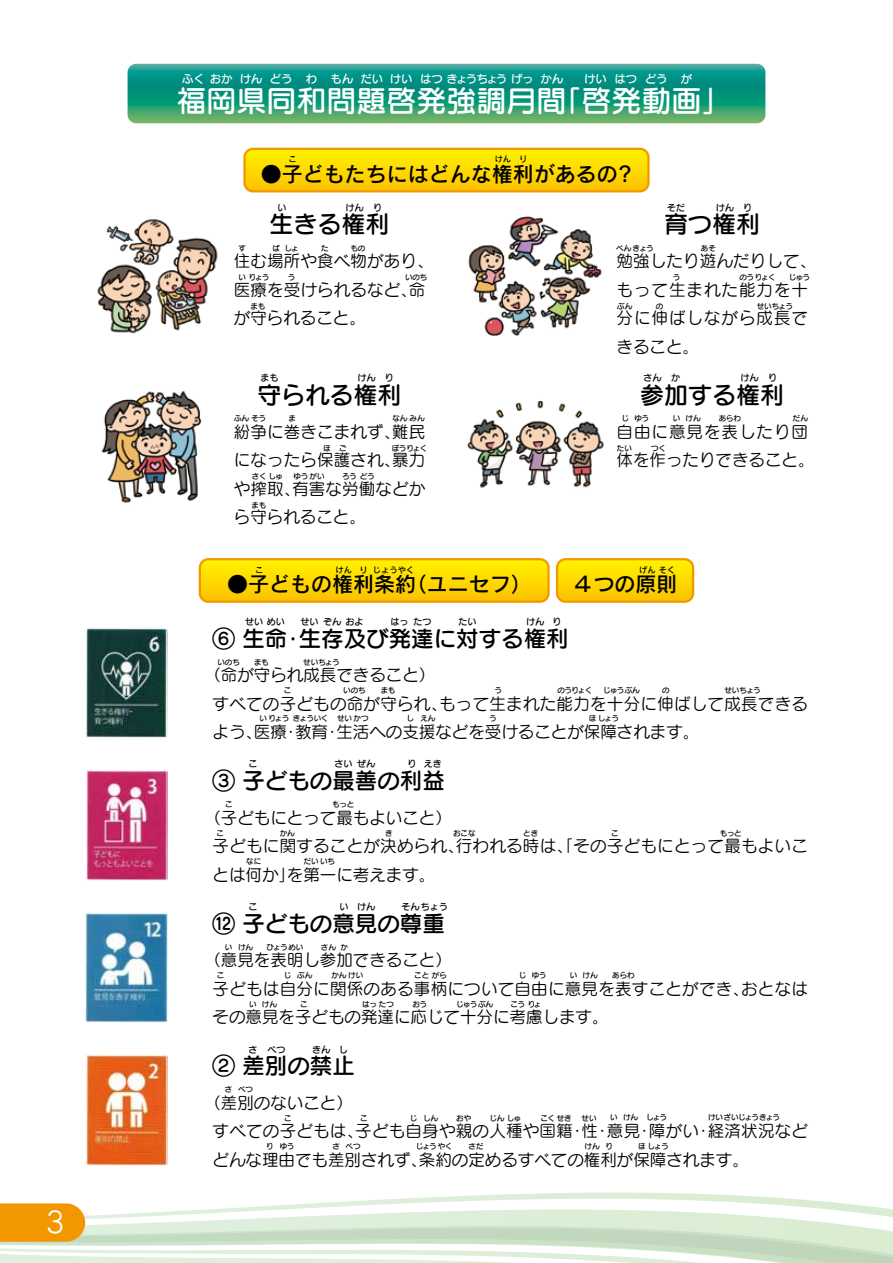
<style>
.page{position:relative;width:893px;height:1263px;background:#fff}
.page>*{position:absolute;margin:0;border:0;box-sizing:border-box;transform-origin:0 0}
.t1{font:30px "Seurat Pro DB";color:#fff}
.t2{font:28.5px "Seurat Pro M";color:#fff}
.t3{font:24px "Seurat Pro DB";color:#000}
.t4{font:22.5px "Seurat Pro DB";color:#000}
.t5{font:21px "Rodin Pro DB";color:#000}
.t6{font:16.5px/28.5px "Seurat Pro M";letter-spacing:.01em;color:#000}
.t7{font:16.5px/28.5px "Seurat Pro M";letter-spacing:.06em;color:#000}
.t8{font:16.5px/28.5px "Seurat Pro M";letter-spacing:.03em;color:#000}
.t9{font:11.25px "Seurat Pro DB";color:#fff}
.t10{font:9px "Seurat Pro DB";color:#000}
.t11{font:8.25px "Rodin Pro DB";color:#000}
.t12{font:7.5px "Seurat Pro DB";letter-spacing:-.01em;color:#000}
.t13{font:7.5px "Seurat Pro DB";letter-spacing:-.06em;color:#000}
</style>
<div class="page">
<svg style="left:0;top:1247px;width:893px;height:16px"></svg>
<svg style="left:0;top:1192px;width:893px;height:55px"></svg>
<img style="left:97px;top:219px;width:121px;height:115px">
<img style="left:468px;top:216px;width:134px;height:120px">
<img style="left:101px;top:391px;width:101px;height:112px">
<img style="left:468px;top:400px;width:136px;height:88px">
<img style="left:85px;top:627px;width:83px;height:111px">
<img style="left:85px;top:1054px;width:83px;height:111px">
<img style="left:86px;top:770px;width:81px;height:110px">
<img style="left:85px;top:912px;width:83px;height:110px">
<svg style="left:128px;top:64px;width:637px;height:59px;background:#1e9b7c"></svg>
<svg style="left:0;top:1203px;width:85px;height:39px;background:#f29c0e"></svg>
<svg style="left:246px;top:151px;width:401px;height:40px;background:#fed900"></svg>
<div style="left:243px;top:148px;width:407px;height:44px;border:2px solid #f39700;border-radius:9px"></div>
<svg style="left:200px;top:559px;width:347px;height:43px;background:#fed900"></svg>
<div style="left:199px;top:558px;width:351px;height:45px;border:2px solid #f39700;border-radius:9px"></div>
<svg style="left:559px;top:559px;width:134px;height:43px;background:#fdd900"></svg>
<div style="left:556px;top:558px;width:138px;height:45px;border:2px solid #f39700;border-radius:9px"></div>
<h2 class="t2" style="left:46px;top:1204px;width:20px">3</h2>
<p class="t9" style="left:182px;top:72px;width:382px">ふくおか けん どう わ もん だい けい はつきょうちょうげっ かん</p>
<p class="t9" style="left:584px;top:72px;width:109px">けい はつ どう が</p>
<h1 class="t1" style="left:176px;top:81px;width:556px">福岡県同和問題啓発強調月間「啓発動画」</h1>
<p class="t11" style="left:289px;top:154px;width:10px">こ</p>
<p class="t11" style="left:495px;top:154px;width:34px">けん り</p>
<p class="t5" style="left:261px;top:160px;width:373px">●子どもたちにはどんな権利があるの?</p>
<p class="t10" style="left:278px;top:201px;width:10px">い</p>
<p class="t10" style="left:346px;top:201px;width:38px">けん り</p>
<p class="t10" style="left:667px;top:201px;width:19px">そだ</p>
<p class="t10" style="left:716px;top:201px;width:38px">けん り</p>
<h3 class="t3" style="left:270px;top:208px;width:121px">生きる権利</h3>
<h3 class="t3" style="left:664px;top:208px;width:97px">育つ権利</h3>
<p class="t12" style="left:273px;top:243px;width:28px">ば しょ</p>
<p class="t12" style="left:321px;top:243px;width:9px">た</p>
<p class="t12" style="left:350px;top:243px;width:16px">もの</p>
<p class="t12" style="left:616px;top:243px;width:39px">べんきょう</p>
<p class="t12" style="left:701px;top:243px;width:16px">あそ</p>
<p class="t12" style="left:673px;top:272px;width:9px">う</p>
<p class="t12" style="left:617px;top:301px;width:16px">ぶん</p>
<p class="t12" style="left:656px;top:301px;width:9px">の</p>
<p class="t12" style="left:757px;top:301px;width:38px">せいちょう</p>
<p class="t12" style="left:238px;top:243px;width:9px">す</p>
<p class="t12" style="left:238px;top:272px;width:32px">いりょう</p>
<p class="t12" style="left:250px;top:301px;width:16px">まも</p>
<p class="t7" style="left:617px;top:246px;width:201px">勉強したり遊んだりして、もって生まれた能力を十分に伸ばしながら成長できること。</p>
<p class="t6" style="left:234px;top:246px;width:201px">住む場所や食べ物があり、医療を受けられるなど、命が守られること。</p>
<p class="t12" style="left:739px;top:272px;width:38px">のうりょく</p>
<p class="t12" style="left:789px;top:272px;width:23px">じゅう</p>
<p class="t12" style="left:288px;top:272px;width:9px">う</p>
<p class="t12" style="left:405px;top:272px;width:24px">いのち</p>
<p class="t10" style="left:260px;top:371px;width:19px">まも</p>
<p class="t10" style="left:357px;top:371px;width:38px">けん り</p>
<p class="t10" style="left:644px;top:371px;width:38px">さん か</p>
<p class="t10" style="left:741px;top:371px;width:38px">けん り</p>
<h3 class="t3" style="left:258px;top:379px;width:145px">守られる権利</h3>
<h3 class="t3" style="left:640px;top:379px;width:145px">参加する権利</h3>
<p class="t12" style="left:234px;top:414px;width:33px">ふんそう</p>
<p class="t12" style="left:289px;top:414px;width:9px">ま</p>
<p class="t12" style="left:621px;top:414px;width:29px">じ ゆう</p>
<p class="t12" style="left:673px;top:414px;width:29px">い けん</p>
<p class="t12" style="left:719px;top:414px;width:24px">あらわ</p>
<p class="t12" style="left:793px;top:414px;width:16px">だん</p>
<p class="t12" style="left:323px;top:443px;width:25px">ほ ご</p>
<p class="t12" style="left:252px;top:472px;width:32px">さくしゅ</p>
<p class="t12" style="left:252px;top:500px;width:16px">まも</p>
<p class="t12" style="left:392px;top:414px;width:34px">なんみん</p>
<p class="t6" style="left:234px;top:417px;width:193px;text-align:justify">紛争に巻きこまれず、難民になったら保護され、暴力や搾取、有害な労働などから守られること。</p>
<p class="t8" style="left:617px;top:417px;width:199px">自由に意見を表したり団体を作ったりできること。</p>
<p class="t12" style="left:392px;top:443px;width:37px">ぼうりょく</p>
<p class="t12" style="left:617px;top:443px;width:16px">たい</p>
<p class="t12" style="left:651px;top:443px;width:16px">つく</p>
<p class="t12" style="left:294px;top:472px;width:32px">ゆうがい</p>
<p class="t12" style="left:342px;top:472px;width:34px">ろうどう</p>
<p class="t11" style="left:255px;top:564px;width:10px">こ</p>
<p class="t11" style="left:335px;top:564px;width:80px">けん り じょうやく</p>
<p class="t5" style="left:227px;top:571px;width:306px">●子どもの権利条約（ユニセフ）</p>
<p class="t11" style="left:639px;top:564px;width:38px">げんそく</p>
<p class="t5" style="left:573px;top:571px;width:106px">４つの原則</p>
<p class="t10" style="left:245px;top:615px;width:41px">せいめい</p>
<p class="t10" style="left:300px;top:615px;width:64px">せいぞんおよ</p>
<p class="t10" style="left:390px;top:615px;width:42px">はったつ</p>
<p class="t10" style="left:458px;top:615px;width:19px">たい</p>
<p class="t10" style="left:526px;top:615px;width:37px">けん り</p>
<h3 class="t4" style="left:213px;top:624px;width:358px">⑥ 生命･生存及び発達に対する権利</h3>
<p class="t12" style="left:303px;top:657px;width:38px">せいちょう</p>
<p class="t12" style="left:254px;top:657px;width:16px">まも</p>
<p class="t12" style="left:218px;top:657px;width:24px">いのち</p>
<p class="t6" style="left:213px;top:660px;width:597px;text-indent:-8px">（命が守られ成長できること）<br>すべての子どもの命が守られ、もって生まれた能力を十分に伸ばして成長できるよう、医療･教育･生活への支援などを受けることが保障されます。</p>
<p class="t12" style="left:494px;top:686px;width:9px">う</p>
<p class="t12" style="left:557px;top:686px;width:36px">のうりょく</p>
<p class="t12" style="left:603px;top:686px;width:38px">じゅうぶん</p>
<p class="t12" style="left:662px;top:686px;width:9px">の</p>
<p class="t12" style="left:724px;top:686px;width:38px">せいちょう</p>
<p class="t12" style="left:381px;top:686px;width:16px">まも</p>
<p class="t12" style="left:284px;top:686px;width:9px">こ</p>
<p class="t12" style="left:343px;top:686px;width:24px">いのち</p>
<p class="t12" style="left:259px;top:714px;width:111px">いりょうきょういく せいかつ</p>
<p class="t12" style="left:406px;top:714px;width:31px">し えん</p>
<p class="t12" style="left:489px;top:714px;width:9px">う</p>
<p class="t12" style="left:589px;top:714px;width:31px">ほしょう</p>
<p class="t10" style="left:335px;top:758px;width:42px">さいぜん</p>
<p class="t10" style="left:407px;top:758px;width:36px">り えき</p>
<p class="t10" style="left:248px;top:758px;width:10px">こ</p>
<h3 class="t4" style="left:213px;top:766px;width:234px">③ 子どもの最善の利益</h3>
<p class="t12" style="left:332px;top:799px;width:23px">もっと</p>
<p class="t12" style="left:225px;top:799px;width:9px">こ</p>
<p class="t6" style="left:213px;top:803px;width:597px;text-indent:-8px">（子どもにとって最もよいこと）<br>子どもに関することが決められ、行われる時は、「その子どもにとって最もよいことは何か」を第一に考えます。</p>
<p class="t12" style="left:280px;top:828px;width:16px">かん</p>
<p class="t12" style="left:385px;top:828px;width:9px">き</p>
<p class="t12" style="left:453px;top:828px;width:24px">おこな</p>
<p class="t12" style="left:523px;top:828px;width:16px">とき</p>
<p class="t12" style="left:611px;top:828px;width:9px">こ</p>
<p class="t12" style="left:720px;top:828px;width:23px">もっと</p>
<p class="t12" style="left:216px;top:828px;width:9px">こ</p>
<p class="t12" style="left:246px;top:856px;width:16px">なに</p>
<p class="t12" style="left:304px;top:856px;width:33px">だいいち</p>
<p class="t10" style="left:339px;top:900px;width:37px">い けん</p>
<p class="t10" style="left:402px;top:900px;width:48px">そんちょう</p>
<p class="t10" style="left:248px;top:900px;width:10px">こ</p>
<h3 class="t4" style="left:213px;top:908px;width:234px">⑫ 子どもの意見の尊重</h3>
<p class="t12" style="left:267px;top:942px;width:38px">ひょうめい</p>
<p class="t12" style="left:321px;top:942px;width:29px">さん か</p>
<p class="t12" style="left:225px;top:942px;width:30px">い けん</p>
<p class="t6" style="left:213px;top:945px;width:597px;text-indent:-8px">（意見を表明し参加できること）<br>子どもは自分に関係のある事柄について自由に意見を表すことができ、おとなはその意見を子どもの発達に応じて十分に考慮します。</p>
<p class="t12" style="left:284px;top:970px;width:30px">じ ぶん</p>
<p class="t12" style="left:331px;top:970px;width:33px">かんけい</p>
<p class="t12" style="left:414px;top:970px;width:34px">ことがら</p>
<p class="t12" style="left:519px;top:970px;width:29px">じ ゆう</p>
<p class="t12" style="left:570px;top:970px;width:29px">い けん</p>
<p class="t12" style="left:612px;top:970px;width:24px">あらわ</p>
<p class="t12" style="left:217px;top:970px;width:9px">こ</p>
<p class="t12" style="left:300px;top:999px;width:9px">こ</p>
<p class="t12" style="left:362px;top:999px;width:33px">はったつ</p>
<p class="t12" style="left:413px;top:999px;width:16px">おう</p>
<p class="t12" style="left:456px;top:999px;width:38px">じゅうぶん</p>
<p class="t12" style="left:511px;top:999px;width:32px">こうりょ</p>
<p class="t12" style="left:249px;top:999px;width:29px">い けん</p>
<p class="t10" style="left:248px;top:1044px;width:39px">さ べつ</p>
<p class="t10" style="left:312px;top:1044px;width:37px">きん し</p>
<h3 class="t4" style="left:213px;top:1051px;width:144px">② 差別の禁止</h3>
<p class="t12" style="left:225px;top:1084px;width:30px">さ べつ</p>
<p class="t6" style="left:213px;top:1087px;width:597px;text-indent:-8px">（差別のないこと）<br>すべての子どもは、子ども自身や親の人種や国籍・性・意見・障がい・経済状況などどんな理由でも差別されず、条約の定めるすべての権利が保障されます。</p>
<p class="t12" style="left:610px;top:1113px;width:58px">い けん しょう</p>
<p class="t13" style="left:708px;top:1113px;width:74px">けいざいじょうきょう</p>
<p class="t12" style="left:284px;top:1113px;width:9px">こ</p>
<p class="t12" style="left:360px;top:1113px;width:9px">こ</p>
<p class="t12" style="left:410px;top:1113px;width:30px">じ しん</p>
<p class="t12" style="left:266px;top:1141px;width:30px">り ゆう</p>
<p class="t12" style="left:456px;top:1113px;width:16px">おや</p>
<p class="t12" style="left:490px;top:1113px;width:33px">じんしゅ</p>
<p class="t12" style="left:540px;top:1113px;width:33px">こくせき</p>
<p class="t12" style="left:582px;top:1113px;width:16px">せい</p>
<p class="t12" style="left:332px;top:1141px;width:30px">さ べつ</p>
<p class="t12" style="left:416px;top:1141px;width:38px">じょうやく</p>
<p class="t12" style="left:469px;top:1141px;width:16px">さだ</p>
<p class="t12" style="left:584px;top:1141px;width:30px">けん り</p>
<p class="t12" style="left:638px;top:1141px;width:32px">ほしょう</p>
</div>
